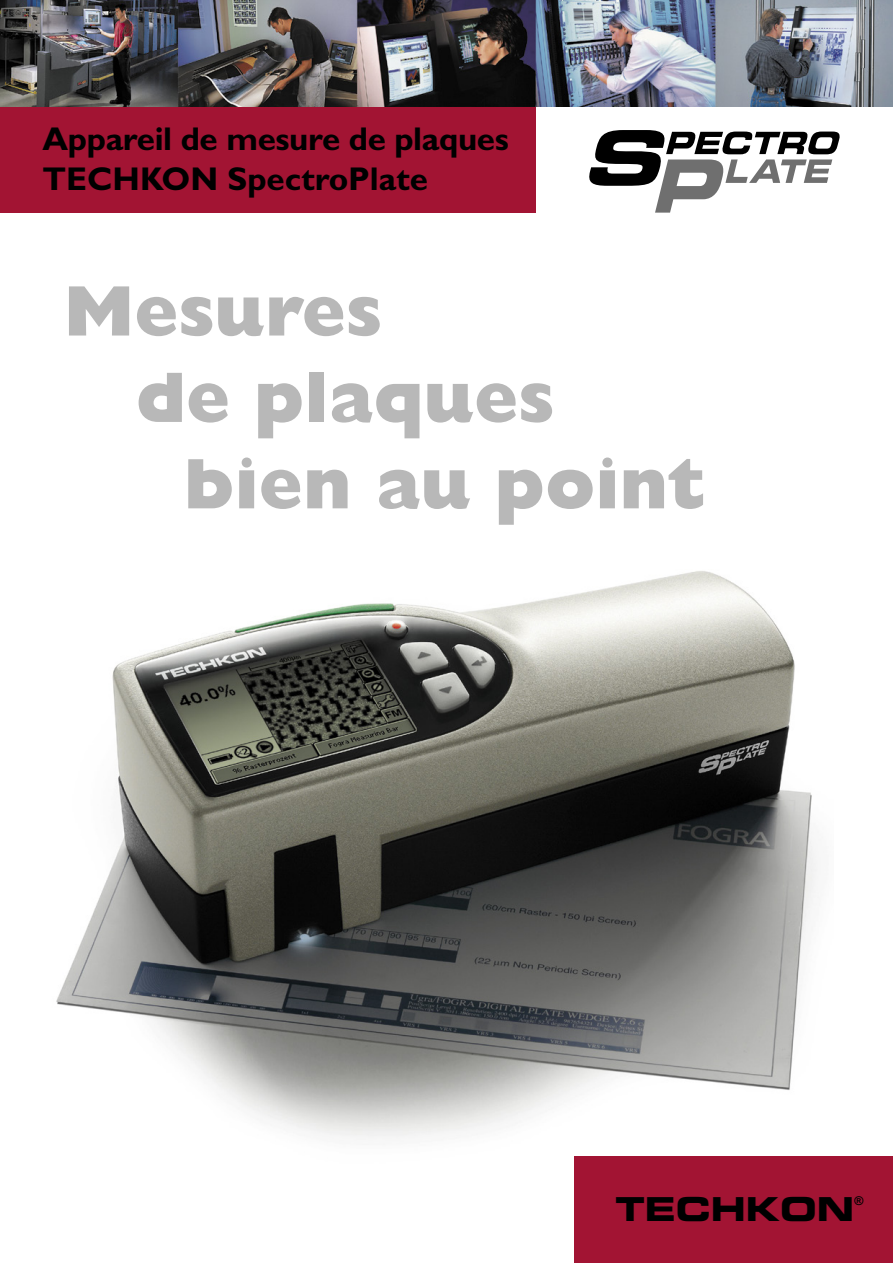
<style>
.page{position:relative;width:893px;height:1263px;background:#fff}
.page>*{position:absolute;margin:0;border:0;box-sizing:border-box;transform-origin:0 0}
.t1{font:800 72px "Gill Sans";color:#b8b8b8}
.t2{font:700 33px/39.6px "Gill Sans";letter-spacing:-.01em;color:#000}
.t3{font:33px "Eurostile Bold Extended Two";color:#000}
.t4{font:700 12.15px "Gill Sans";color:#000}
</style>
<div class="page">
<img style="left:56px;top:571px;width:778px;height:586px">
<div style="left:0;top:106px;width:535px;height:107px;background:#a21433"></div>
<div style="left:574px;top:1157px;width:319px;height:106px;background:#a21433"></div>
<svg style="left:589px;top:130px;width:250px;height:83px"></svg>
<img style="left:0;top:0;width:893px;height:106px">
<p class="t2" style="left:43px;top:119px;width:468px">Appareil de mesure de plaques<br>TECHKON SpectroPlate</p>
<h1 class="t1" style="left:64px;top:269px;width:320px">Mesures</h1>
<h1 class="t1" style="left:136px;top:355px;width:420px">de plaques</h1>
<h1 class="t1" style="left:184px;top:442px;width:524px">bien au point</h1>
<p class="t3" style="left:615px;top:1186px;width:240px">TECHKON</p>
<p class="t4" style="left:854px;top:1193px;width:11px">®</p>
</div>
